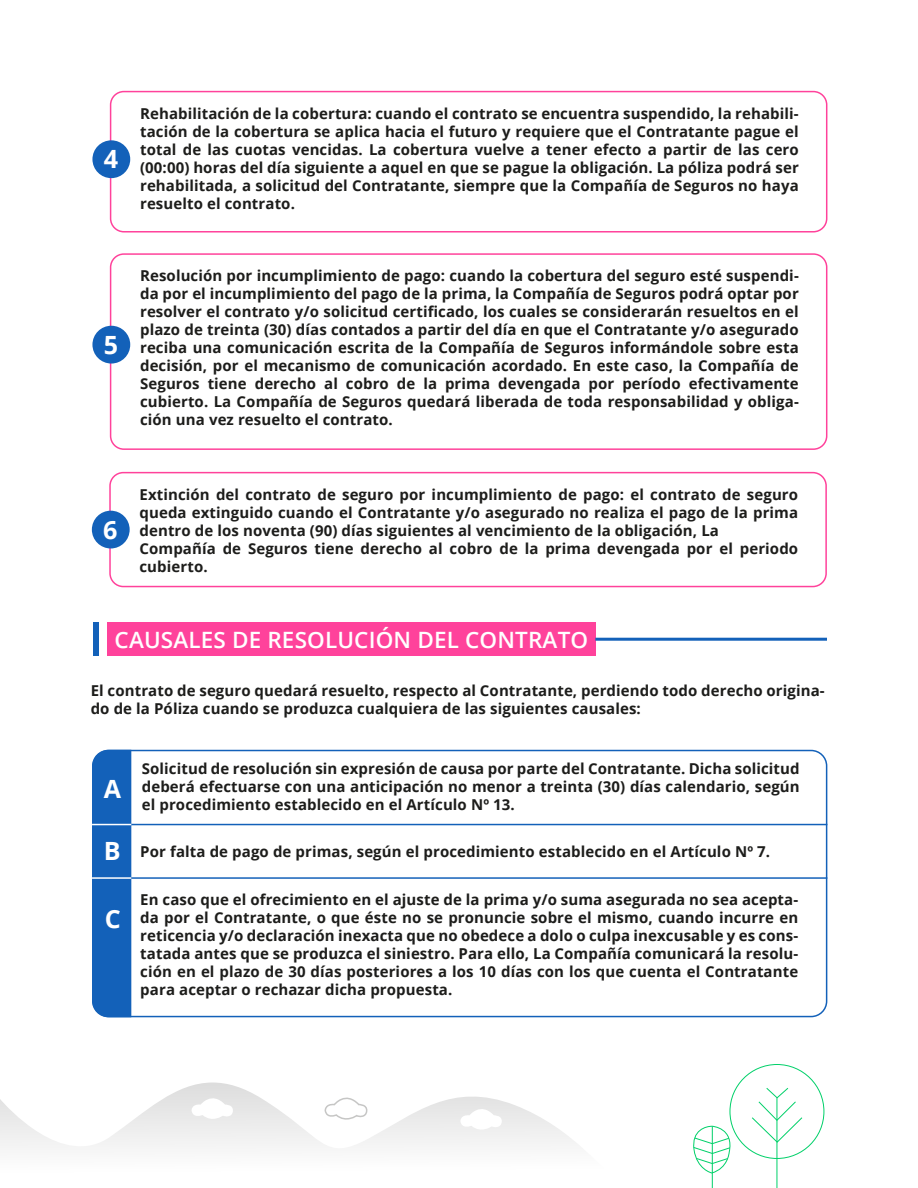
<style>
.page{position:relative;width:918px;height:1188px;background:#fff}
.page>*{position:absolute;margin:0;border:0;box-sizing:border-box;transform-origin:0 0}
.t1{font:700 25.2px "Open Sans";color:#fff}
.t2{font:600 22.5px "Open Sans";letter-spacing:.005em;color:#fff}
.t3{font:700 15px/18px "Open Sans";letter-spacing:.005em;color:#1d1d1b;text-align:justify}
</style>
<div class="page">
<div style="left:107px;top:623px;width:488px;height:33px;background:#ff429b"></div>
<div style="left:93px;top:623px;width:6px;height:33px;background:#1361b9"></div>
<hr style="left:595px;top:638px;width:232px;height:3px;background:#1361b9">
<div style="left:109px;top:472px;width:718px;height:115px;border:2px solid #ff429b;border-radius:13px"></div>
<div style="left:92px;top:511px;width:38px;height:37px;background:#1361b9;border-radius:50%"></div>
<div style="left:110px;top:253px;width:717px;height:197px;border:2px solid #ff429b;border-radius:13px"></div>
<div style="left:92px;top:326px;width:38px;height:38px;background:#1361b9;border-radius:50%"></div>
<div style="left:110px;top:91px;width:717px;height:142px;border:2px solid #ff429b;border-radius:13px"></div>
<div style="left:92px;top:140px;width:38px;height:38px;background:#1361b9;border-radius:50%"></div>
<svg style="left:131px;top:750px;width:696px;height:267px"></svg>
<div style="left:92px;top:750px;width:39px;height:267px;background:#1361b9"></div>
<hr style="left:96px;top:877px;width:731px;height:2px;background:#1361b9">
<hr style="left:92px;top:824px;width:735px;height:1px;background:#1361b9">
<hr style="left:92px;top:824px;width:39px;height:1px;background:#fff">
<hr style="left:92px;top:877px;width:39px;height:2px;background:#fff">
<svg style="left:751px;top:1088px;width:52px;height:100px"></svg>
<hr style="left:712px;top:1126px;width:1px;height:62px;background:#00d069">
<svg style="left:693px;top:1125px;width:41px;height:49px"></svg>
<svg style="left:0;top:1082px;width:577px;height:66px"></svg>
<svg style="left:324px;top:1089px;width:43px;height:34px"></svg>
<svg style="left:192px;top:1091px;width:41px;height:32px"></svg>
<svg style="left:460px;top:1101px;width:42px;height:33px"></svg>
<h1 class="t1" style="left:104px;top:141px;width:16px">4</h1>
<p class="t3" style="left:140px;top:104px;width:660px">Rehabilitación de la cobertura: cuando el contrato se encuentra suspendido, la rehabili&shy;tación de la cobertura se aplica hacia el futuro y requiere que el Contratante pague el total de las cuotas vencidas. La cobertura vuelve a tener efecto a partir de las cero (00:00) horas del día siguiente a aquel en que se pague la obligación. La póliza podrá ser rehabilitada, a solicitud del Contratante, siempre que la Compañía de Seguros no haya resuelto el contrato.</p>
<h1 class="t1" style="left:104px;top:327px;width:16px">5</h1>
<p class="t3" style="left:140px;top:266px;width:660px">Resolución por incumplimiento de pago: cuando la cobertura del seguro esté suspendi&shy;da por el incumplimiento del pago de la prima, la Compañía de Seguros podrá optar por resolver el contrato y/o solicitud certificado, los cuales se considerarán resueltos en el plazo de treinta (30) días contados a partir del día en que el Contratante y/o asegurado reciba una comunicación escrita de la Compañía de Seguros informándole sobre esta decisión, por el mecanismo de comunicación acordado. En este caso, la Compañía de Seguros tiene derecho al cobro de la prima devengada por período efectivamente cubierto. La Compañía de Seguros quedará liberada de toda responsabilidad y obliga&shy;ción una vez resuelto el contrato.</p>
<h1 class="t1" style="left:103px;top:512px;width:16px">6</h1>
<p class="t3" style="left:140px;top:485px;width:660px;text-align:left">Extinción del contrato de seguro por incumplimiento de pago: el contrato de seguro queda extinguido cuando el Contratante y/o asegurado no realiza el pago de la prima dentro de los noventa (90) días siguientes al vencimiento de la obligación, La Compañía de Seguros tiene derecho al cobro de la prima devengada por el periodo cubierto.</p>
<h2 class="t2" style="left:115px;top:624px;width:475px">CAUSALES DE RESOLUCIÓN DEL CONTRATO</h2>
<p class="t3" style="left:91px;top:681px;width:736px">El contrato de seguro quedará resuelto, respecto al Contratante, perdiendo todo derecho origina&shy;do de la Póliza cuando se produzca cualquiera de las siguientes causales:</p>
<h1 class="t1" style="left:104px;top:771px;width:19px">A</h1>
<h1 class="t1" style="left:104px;top:834px;width:18px">B</h1>
<h1 class="t1" style="left:105px;top:902px;width:18px">C</h1>
<p class="t3" style="left:142px;top:760px;width:659px">Solicitud de resolución sin expresión de causa por parte del Contratante. Dicha solicitud deberá efectuarse con una anticipación no menor a treinta (30) días calendario, según el procedimiento establecido en el Artículo Nº 13.</p>
<p class="t3" style="left:140px;top:842px;width:631px">Por falta de pago de primas, según el procedimiento establecido en el Artículo Nº 7.</p>
<p class="t3" style="left:140px;top:890px;width:659px">En caso que el ofrecimiento en el ajuste de la prima y/o suma asegurada no sea acepta&shy;da por el Contratante, o que éste no se pronuncie sobre el mismo, cuando incurre en reticencia y/o declaración inexacta que no obedece a dolo o culpa inexcusable y es cons&shy;tatada antes que se produzca el siniestro. Para ello, La Compañía comunicará la resolu&shy;ción en el plazo de 30 días posteriores a los 10 días con los que cuenta el Contratante para aceptar o rechazar dicha propuesta.</p>
</div>
